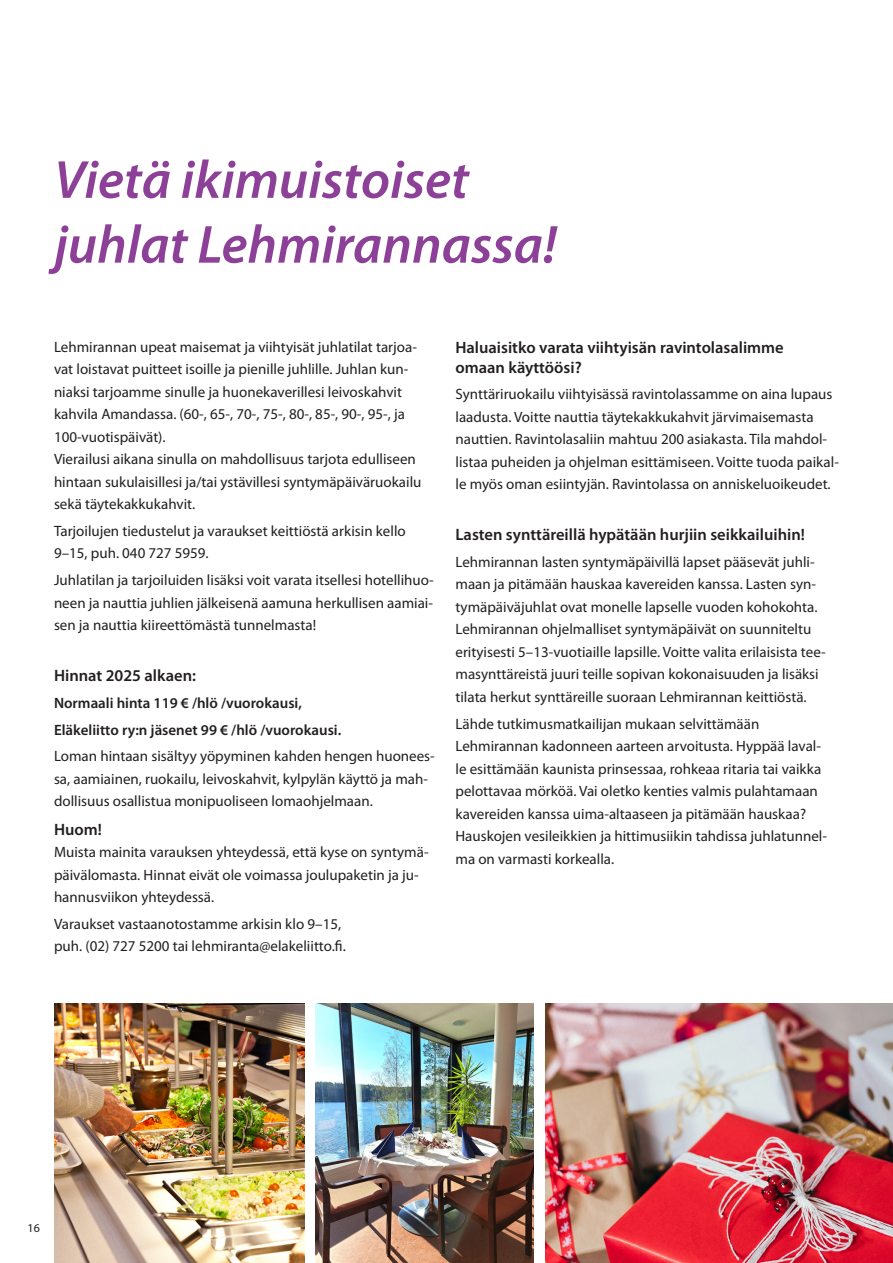
<style>
.page{position:relative;width:893px;height:1263px;background:#fff}
.page>*{position:absolute;margin:0;border:0;box-sizing:border-box;transform-origin:0 0}
.kuukausi_iso{font:italic 600 54px/64.8px "Myriad Pro";color:#8d4097}
.väliotsikko{font:600 16.5px/19.8px "Myriad Pro";color:#231f20}
.leipis{font:15px/22.5px "Myriad Pro";color:#231f20}
.kuukausi_iso-2{font:15px/22.5px "Myriad Pro";color:#231f20}
.leipis-2{font:600 15px "Myriad Pro";color:#231f20}
.t1{font:12px "Myriad Pro";color:#231f20}
</style>
<div class="page">
<img style="left:54px;top:1003px;width:251px;height:260px">
<img style="left:546px;top:1003px;width:347px;height:260px">
<img style="left:315px;top:1003px;width:218px;height:260px">
<p class="kuukausi_iso" style="left:54px;top:146px;width:504px">Vietä ikimuistoiset juhlat Lehmirannassa!</p>
<p class="kuukausi_iso-2" style="left:54px;top:335px;width:364px">Lehmirannan upeat maisemat ja viihtyisät juhlatilat tarjoa&shy;vat loistavat puitteet isoille ja pienille juhlille. Juhlan kun&shy;niaksi tarjoamme sinulle ja huonekaverillesi leivoskahvit kahvila Amandassa. (60-, 65-, 70-, 75-, 80-, 85-, 90-, 95-, ja 100-vuotispäivät).</p>
<p class="leipis" style="left:54px;top:448px;width:369px">Vierailusi aikana sinulla on mahdollisuus tarjota edulliseen hintaan sukulaisillesi ja/tai ystävillesi syntymäpäiväruokailu sekä täytekakkukahvit.</p>
<p class="leipis" style="left:54px;top:519px;width:353px">Tarjoilujen tiedustelut ja varaukset keittiöstä arkisin kello<br>9–15, puh. 040 727 5959.</p>
<p class="leipis" style="left:54px;top:569px;width:381px;text-align:justify">Juhlatilan ja tarjoiluiden lisäksi voit varata itsellesi hotellihuo&shy;neen ja nauttia juhlien jälkeisenä aamuna herkullisen aamiai&shy;sen ja nauttia kiireettömästä tunnelmasta!</p>
<p class="väliotsikko" style="left:54px;top:665px;width:143px">Hinnat 2025 alkaen:</p>
<p class="leipis-2" style="left:54px;top:693px;width:249px">Normaali hinta 119 € /hlö /vuorokausi,</p>
<p class="leipis-2" style="left:54px;top:720px;width:289px">Eläkeliitto ry:n jäsenet 99 € /hlö /vuorokausi.</p>
<p class="leipis" style="left:54px;top:745px;width:382px">Loman hintaan sisältyy yöpyminen kahden hengen huonees&shy;sa, aamiainen, ruokailu, leivoskahvit, kylpylän käyttö ja mah&shy;dollisuus osallistua monipuoliseen lomaohjelmaan.</p>
<p class="väliotsikko" style="left:54px;top:819px;width:49px">Huom!</p>
<p class="leipis" style="left:54px;top:840px;width:376px">Muista mainita varauksen yhteydessä, että kyse on syntymä&shy;päivälomasta. Hinnat eivät ole voimassa joulupaketin ja ju&shy;hannusviikon yhteydessä.</p>
<p class="leipis" style="left:54px;top:912px;width:293px">Varaukset vastaanotostamme arkisin klo 9–15, puh. (02) 727 5200 tai lehmiranta@elakeliitto.fi.</p>
<p class="väliotsikko" style="left:455px;top:337px;width:330px">Haluaisitko varata viihtyisän ravintolasalimme omaan käyttöösi?</p>
<p class="leipis" style="left:455px;top:383px;width:385px">Synttäriruokailu viihtyisässä ravintolassamme on aina lupaus laadusta. Voitte nauttia täytekakkukahvit järvimaisemasta nauttien. Ravintolasaliin mahtuu 200 asiakasta. Tila mahdol&shy;listaa puheiden ja ohjelman esittämiseen. Voitte tuoda paikal&shy;le myös oman esiintyjän. Ravintolassa on anniskeluoikeudet.</p>
<p class="väliotsikko" style="left:455px;top:524px;width:351px">Lasten synttäreillä hypätään hurjiin seikkailuihin!</p>
<p class="leipis" style="left:455px;top:550px;width:372px">Lehmirannan lasten syntymäpäivillä lapset pääsevät juhli&shy;maan ja pitämään hauskaa kavereiden kanssa. Lasten syn&shy;tymäpäiväjuhlat ovat monelle lapselle vuoden kohokohta.<br>Lehmirannan ohjelmalliset syntymäpäivät on suunniteltu erityisesti 5–13-vuotiaille lapsille. Voitte valita erilaisista tee&shy;masynttäreistä juuri teille sopivan kokonaisuuden ja lisäksi tilata herkut synttäreille suoraan Lehmirannan keittiöstä.</p>
<p class="leipis" style="left:455px;top:712px;width:373px">Lähde tutkimusmatkailijan mukaan selvittämään Lehmirannan kadonneen aarteen arvoitusta. Hyppää laval&shy;le esittämään kaunista prinsessaa, rohkeaa ritaria tai vaikka pelottavaa mörköä. Vai oletko kenties valmis pulahtamaan kavereiden kanssa uima-altaaseen ja pitämään hauskaa?<br>Hauskojen vesileikkien ja hittimusiikin tahdissa juhlatunnel&shy;ma on varmasti korkealla.</p>
<p class="t1" style="left:28px;top:1221px;width:14px">16</p>
</div>
